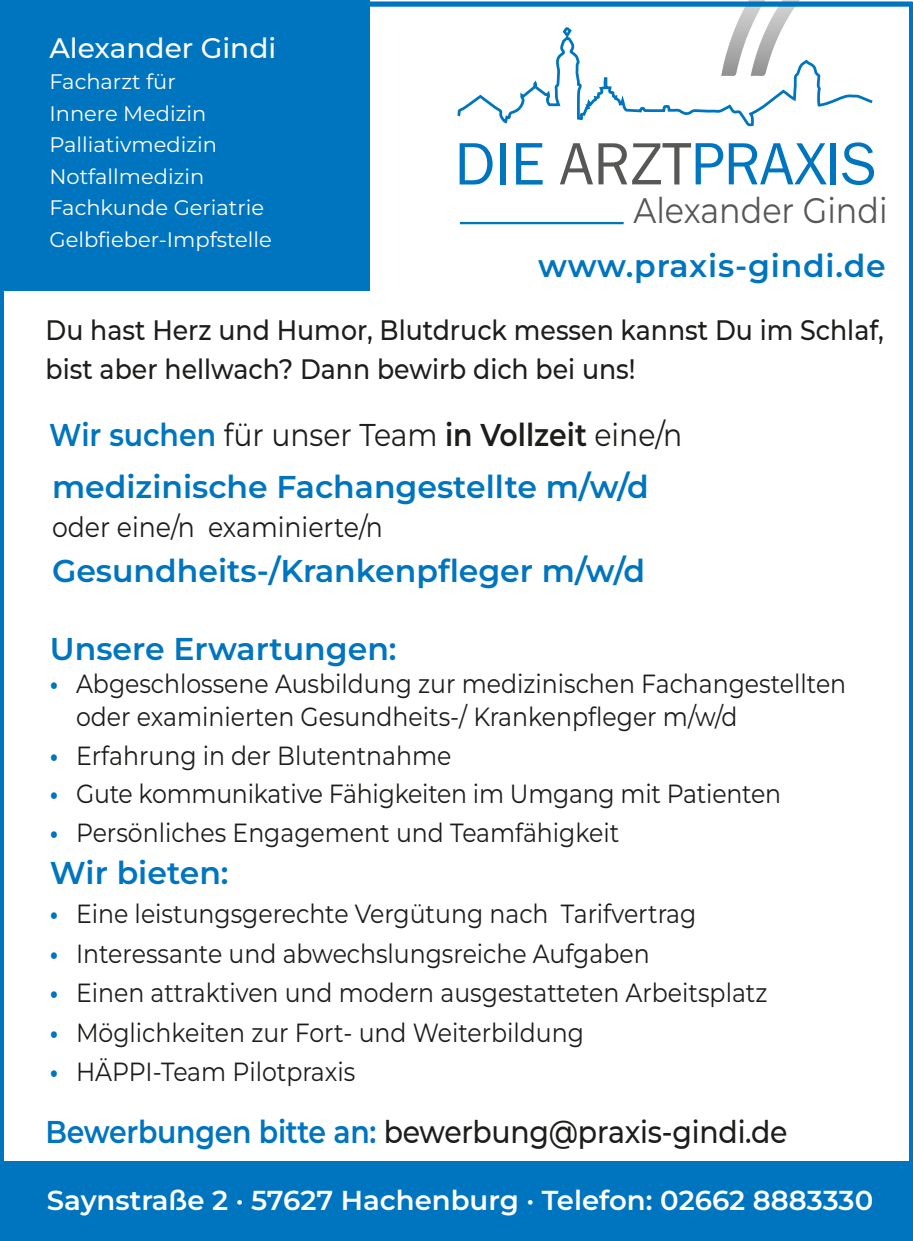
<style>
.page{position:relative;width:913px;height:1241px;background:#fff}
.page>*{position:absolute;margin:0;border:0;box-sizing:border-box;transform-origin:0 0}
.t1{font:35.35px "Montserrat";color:#575756;scale:.9 1}
.t2{font:600 31.5px "Montserrat";color:#0075bf}
.t3{font:500 31.5px "Montserrat";letter-spacing:-.01em;color:#1d1d1b;scale:.9 1}
.t4{font:31.5px "Montserrat";color:#1d1d1b;scale:.9 1}
.t5{font:600 31.5px "Montserrat";letter-spacing:.025em;color:#0075bf}
.t6{font:500 28px/38.5px "Montserrat";color:#1d1d1b;scale:.9 1}
.t7{font:28px "Montserrat";color:#1d1d1b;scale:.9 1}
.t8{font:500 28px "Montserrat";color:#fff}
.t9{font:600 27.3px "Montserrat";color:#fff}
.t10{font:26.25px/33.2px "Montserrat";color:#1d1d1b;scale:.9 1}
.t11{font:21px/31.5px "Montserrat";color:#fff}
.s1{font-weight:600;color:#0075bf}
.s2{font-weight:600}
.s3{font-weight:700;color:#0075bf}
</style>
<div class="page">
<div style="left:1px;top:1161px;width:912px;height:79px;background:#0075bf"></div>
<div style="left:0;top:1px;width:370px;height:289px;background:#0075bf"></div>
<svg style="left:743px;top:0;width:57px;height:11px"></svg>
<svg style="left:460px;top:143px;width:32px;height:41px"></svg>
<div style="left:500px;top:143px;width:5px;height:41px;background:#0075bf"></div>
<svg style="left:516px;top:143px;width:26px;height:41px"></svg>
<svg style="left:560px;top:143px;width:163px;height:41px"></svg>
<svg style="left:729px;top:143px;width:98px;height:41px"></svg>
<div style="left:831px;top:143px;width:5px;height:41px;background:#0075bf"></div>
<svg style="left:842px;top:142px;width:32px;height:43px"></svg>
<svg style="left:457px;top:11px;width:416px;height:116px"></svg>
<div style="left:563px;top:27px;width:8px;height:10px;border:3px solid #0075bf;border-radius:50%"></div>
<hr style="left:460px;top:222px;width:163px;height:2px;background:#0075bf">
<div style="left:0;top:1px;width:913px;height:1239px;border:5px solid #0075bf"></div>
<p class="t8" style="left:49px;top:28px;width:228px">Alexander Gindi</p>
<p class="t11" style="left:49px;top:65px;width:224px">Facharzt für<br>Innere Medizin<br>Palliativmedizin<br>Notfallmedizin<br>Fachkunde Geriatrie<br>Gelbfieber-Impfstelle</p>
<h1 class="t1" style="left:633px;top:186px;width:284px">Alexander Gindi</h1>
<p class="t5" style="left:538px;top:245px;width:349px">www.praxis-gindi.de</p>
<p class="t6" style="left:46px;top:310px;width:933px">Du hast Herz und Humor, Blutdruck messen kannst Du im Schlaf, bist aber hellwach? Dann bewirb dich bei uns!</p>
<p class="t4" style="left:49px;top:413px;width:705px"><span class="s1">Wir suchen</span> für unser Team <span class="s2">in Vollzeit</span> eine/n</p>
<p class="t2" style="left:52px;top:466px;width:598px">medizinische Fachangestellte m/w/d</p>
<p class="t7" style="left:52px;top:508px;width:369px">oder eine/n examinierte/n</p>
<p class="t2" style="left:52px;top:550px;width:594px">Gesundheits-/Krankenpfleger m/w/d</p>
<p class="t2" style="left:50px;top:627px;width:348px">Unsere Erwartungen:</p>
<p class="t10" style="left:76px;top:666px;width:857px;text-indent:-26px"><span class="s3">•</span> Abgeschlossene Ausbildung zur medizinischen Fachangestellten oder examinierten Gesundheits-/ Krankenpfleger m/w/d</p>
<p class="t10" style="left:50px;top:738px;width:448px"><span class="s3">•</span> Erfahrung in der Blutentnahme</p>
<p class="t10" style="left:50px;top:776px;width:814px"><span class="s3">•</span> Gute kommunikative Fähigkeiten im Umgang mit Patienten</p>
<p class="t10" style="left:50px;top:815px;width:634px"><span class="s3">•</span> Persönliches Engagement und Teamfähigkeit</p>
<p class="t2" style="left:50px;top:851px;width:180px">Wir bieten:</p>
<p class="t10" style="left:50px;top:896px;width:719px"><span class="s3">•</span> Eine leistungsgerechte Vergütung nach Tarifvertrag</p>
<p class="t10" style="left:50px;top:936px;width:668px"><span class="s3">•</span> Interessante und abwechslungsreiche Aufgaben</p>
<p class="t10" style="left:50px;top:975px;width:799px"><span class="s3">•</span> Einen attraktiven und modern ausgestatteten Arbeitsplatz</p>
<p class="t10" style="left:50px;top:1014px;width:595px"><span class="s3">•</span> Möglichkeiten zur Fort- und Weiterbildung</p>
<p class="t10" style="left:50px;top:1054px;width:341px"><span class="s3">•</span> HÄPPI-Team Pilotpraxis</p>
<p class="t3" style="left:46px;top:1109px;width:826px"><span class="s1">Bewerbungen bitte an:</span> bewerbung@praxis-gindi.de</p>
<p class="t9" style="left:47px;top:1181px;width:828px">Saynstraße 2 · 57627 Hachenburg · Telefon: 02662 8883330</p>
</div>
